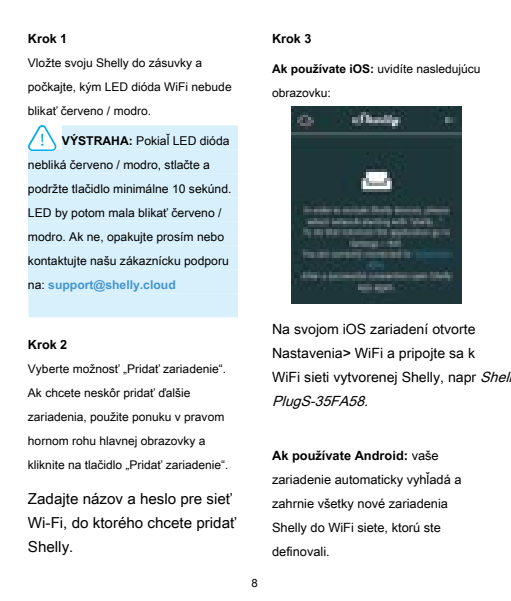
<style>
.page{position:relative;width:511px;height:601px;background:#fff}
.page>*{position:absolute;margin:0;border:0;box-sizing:border-box;transform-origin:0 0}
.t1{font:15.2px/24px "Arial Unicode MS";color:#000}
.t2{font:14px/24px "Arial Unicode MS";color:#000}
.t3{font:12.8px/24px "Arial Unicode MS";color:#000}
.t4{font:700 12.8px "Arial Unicode MS";color:#000}
.t5{font:12px/24px "Arial Unicode MS";color:#000}
.t6{font:11.2px "Arial Unicode MS";color:#000}
.s1{font-weight:700}
.s2{font-weight:700;color:#4495d1}
.s3{font-style:italic}
</style>
<div class="page">
<div style="left:62px;top:125px;width:176px;height:24px;background:#d7f0fc"></div>
<div style="left:28px;top:149px;width:210px;height:24px;background:#d7f0fc"></div>
<div style="left:28px;top:173px;width:210px;height:24px;background:#d7f0fc"></div>
<div style="left:28px;top:197px;width:210px;height:24px;background:#d7f0fc"></div>
<div style="left:28px;top:221px;width:210px;height:24px;background:#d7f0fc"></div>
<div style="left:28px;top:245px;width:210px;height:24px;background:#d7f0fc"></div>
<div style="left:28px;top:269px;width:210px;height:24px;background:#d7f0fc"></div>
<div style="left:28px;top:293px;width:210px;height:24px;background:#d7f0fc"></div>
<svg style="left:28px;top:125px;width:28px;height:26px"></svg>
<img style="left:291px;top:107px;width:169px;height:196px">
<p class="t4" style="left:28px;top:30px;width:41px">Krok 1</p>
<p class="t5" style="left:28px;top:51px;width:205px">Vložte svoju Shelly do zásuvky a počkajte, kým LED dióda WiFi nebude blikať červeno / modro.</p>
<p class="t5" style="left:28px;top:129px;width:205px;text-indent:34px"><span class="s1">VÝSTRAHA:</span> Pokiaľ LED dióda nebliká červeno / modro, stlačte a podržte tlačidlo minimálne 10 sekúnd.<br>LED by potom mala blikať červeno / modro. Ak ne, opakujte prosím nebo kontaktujte našu zákaznícku podporu na: <span class="s2">support@shelly.cloud</span></p>
<p class="t4" style="left:28px;top:335px;width:41px">Krok 2</p>
<p class="t5" style="left:28px;top:356px;width:202px">Vyberte možnosť „Pridať zariadenie“.<br>Ak chcete neskôr pridať ďalšie zariadenia, použite ponuku v pravom hornom rohu hlavnej obrazovky a kliknite na tlačidlo „Pridať zariadenie“.</p>
<p class="t1" style="left:28px;top:486px;width:210px">Zadajte názov a heslo pre sieť<br>Wi-Fi, do ktorého chcete pridať<br>Shelly.</p>
<p class="t4" style="left:272px;top:30px;width:41px">Krok 3</p>
<p class="t5" style="left:272px;top:56px;width:210px"><span class="s1">Ak používate iOS:</span> uvidíte nasledujúcu obrazovku:</p>
<p class="t2" style="left:272px;top:317px;width:243px">Na svojom iOS zariadení otvorte<br>Nastavenia&gt; WiFi a pripojte sa k<br>WiFi sieti vytvorenej Shelly, napr <span class="s3">Shel<br>PlugS-35FA58.</span></p>
<p class="t6" style="left:251px;top:575px;width:8px">8</p>
<p class="t3" style="left:272px;top:443px;width:191px"><span class="s1">Ak používate Android:</span> vaše zariadenie automaticky vyhľadá a zahrnie všetky nové zariadenia<br>Shelly do WiFi siete, ktorú ste definovali.</p>
</div>
